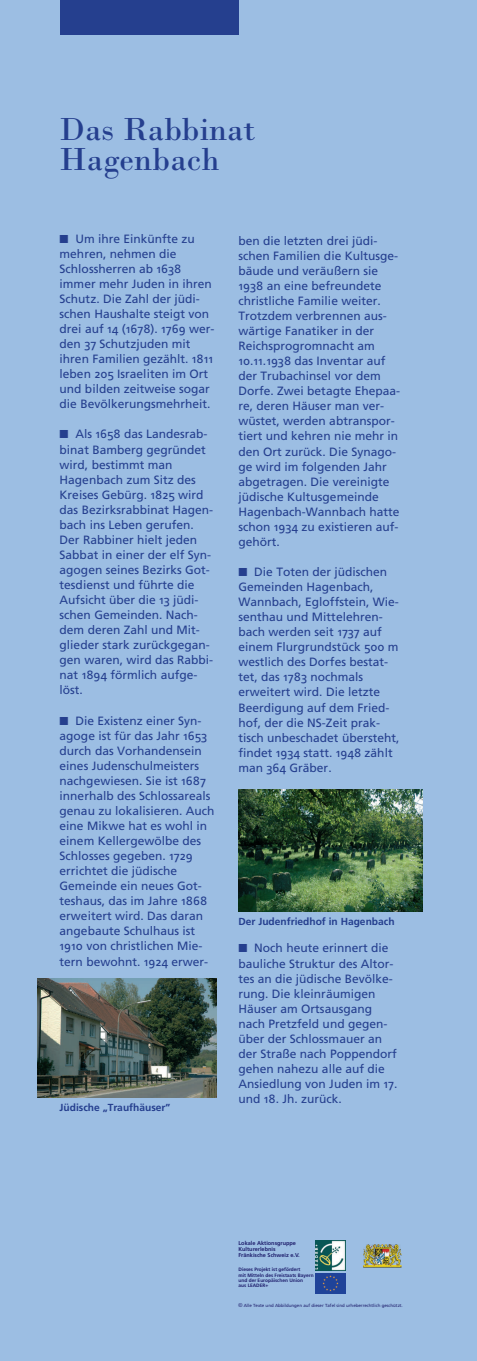
<style>
.page{position:relative;width:477px;height:1361px;background:#fff}
.page>*{position:absolute;margin:0;border:0;box-sizing:border-box;transform-origin:0 0}
.t1{font:33.6px/30.2px "Bodoni";color:#253f8e}
.t2{font:12px/15.1px "Frutiger Linotype";color:#253f8e}
.t3{font:700 10.2px "Frutiger Linotype";color:#253f8e}
.t4{font:700 5.55px/6px "Frutiger Linotype";color:#1f1f6d}
.t5{font:700 4.83px/5.4px "Frutiger Linotype";color:#1f1f6d}
.t6{font:4.44px "Frutiger Linotype";color:#1f1f6d}
.s1{font-family:"Arial";font-size:5.4px}
</style>
<div class="page">
<div style="left:0;top:0;width:476px;height:1361px;background:#9cbee3"></div>
<div style="left:60px;top:0;width:178px;height:34px;background:#253f8e"></div>
<img style="left:363px;top:1244px;width:38px;height:23px">
<img style="left:315px;top:1273px;width:30px;height:20px">
<img style="left:315px;top:1240px;width:30px;height:30px">
<img style="left:238px;top:789px;width:184px;height:122px">
<img style="left:38px;top:979px;width:178px;height:118px">
<h1 class="t1" style="left:59px;top:118px;width:198px">Das Rabbinat<br>Hagenbach</h1>
<p class="t2" style="left:60px;top:232px;width:156px;text-indent:16px">Um ihre Einkünfte zu mehren, nehmen die<br>Schlossherren ab 1638 immer mehr Juden in ihren<br>Schutz. Die Zahl der jüdi&shy;schen Haushalte steigt von drei auf 14 (1678). 1769 wer&shy;den 37 Schutzjuden mit ihren Familien gezählt. 1811 leben 205 Israeliten im Ort und bilden zeitweise sogar die Bevölkerungsmehrheit.</p>
<p class="t2" style="left:60px;top:428px;width:155px;text-indent:16px">Als 1658 das Landesrab&shy;binat Bamberg gegründet wird, bestimmt man<br>Hagenbach zum Sitz des<br>Kreises Gebürg. 1825 wird das Bezirksrabbinat Hagen&shy;bach ins Leben gerufen.<br>Der Rabbiner hielt jeden<br>Sabbat in einer der elf Syn&shy;agogen seines Bezirks Got&shy;tesdienst und führte die<br>Aufsicht über die 13 jüdi&shy;schen Gemeinden. Nach&shy;dem deren Zahl und Mit&shy;glieder stark zurückgegan&shy;gen waren, wird das Rabbi&shy;nat 1894 förmlich aufge&shy;löst.</p>
<p class="t2" style="left:60px;top:714px;width:156px;text-indent:16px">Die Existenz einer Syn&shy;agoge ist für das Jahr 1653 durch das Vorhandensein eines Judenschulmeisters nachgewiesen. Sie ist 1687 innerhalb des Schlossareals genau zu lokalisieren. Auch eine Mikwe hat es wohl in einem Kellergewölbe des<br>Schlosses gegeben. 1729 errichtet die jüdische<br>Gemeinde ein neues Got&shy;teshaus, das im Jahre 1868 erweitert wird. Das daran angebaute Schulhaus ist<br>1910 von christlichen Mie&shy;tern bewohnt. 1924 erwer-</p>
<p class="t3" style="left:60px;top:1103px;width:112px">Jüdische „Traufhäuser”</p>
<p class="t2" style="left:238px;top:234px;width:163px">ben die letzten drei jüdi&shy;schen Familien die Kultusge&shy;bäude und veräußern sie<br>1938 an eine befreundete christliche Familie weiter.<br>Trotzdem verbrennen aus&shy;wärtige Fanatiker in der<br>Reichsprogromnacht am<br>10.11.1938 das Inventar auf der Trubachinsel vor dem<br>Dorfe. Zwei betagte Ehepaa&shy;re, deren Häuser man ver&shy;wüstet, werden abtranspor&shy;tiert und kehren nie mehr in den Ort zurück. Die Synago&shy;ge wird im folgenden Jahr abgetragen. Die vereinigte jüdische Kultusgemeinde<br>Hagenbach-Wannbach hatte schon 1934 zu existieren auf&shy;gehört.</p>
<p class="t2" style="left:238px;top:565px;width:162px;text-indent:16px">Die Toten der jüdischen<br>Gemeinden Hagenbach,<br>Wannbach, Egloffstein, Wie&shy;senthau und Mittelehren&shy;bach werden seit 1737 auf einem Flurgrundstück 500 m westlich des Dorfes bestat&shy;tet, das 1783 nochmals erweitert wird. Die letzte<br>Beerdigung auf dem Fried&shy;hof, der die NS-Zeit prak&shy;tisch unbeschadet übersteht, findet 1934 statt. 1948 zählt man 364 Gräber.</p>
<p class="t3" style="left:238px;top:917px;width:157px">Der Judenfriedhof in Hagenbach</p>
<p class="t2" style="left:238px;top:941px;width:160px;text-indent:16px">Noch heute erinnert die bauliche Struktur des Altor&shy;tes an die jüdische Bevölke&shy;rung. Die kleinräumigen<br>Häuser am Ortsausgang nach Pretzfeld und gegen&shy;über der Schlossmauer an der Straße nach Poppendorf gehen nahezu alle auf die<br>Ansiedlung von Juden im 17. und 18. Jh. zurück.</p>
<p class="t4" style="left:238px;top:1240px;width:63px">Lokale Aktionsgruppe<br>Kulturerlebnis<br>Fränkische Schweiz e.V.</p>
<p class="t5" style="left:238px;top:1267px;width:77px">Dieses Projekt ist gefördert<br>mit Mitteln des Freistaats Bayern und der Europäischen Union<br>aus LEADER+</p>
<p class="t6" style="left:238px;top:1303px;width:166px"><span class="s1">©</span> Alle Texte und Abbildungen auf dieser Tafel sind urheberrechtlich geschützt.</p>
</div>
